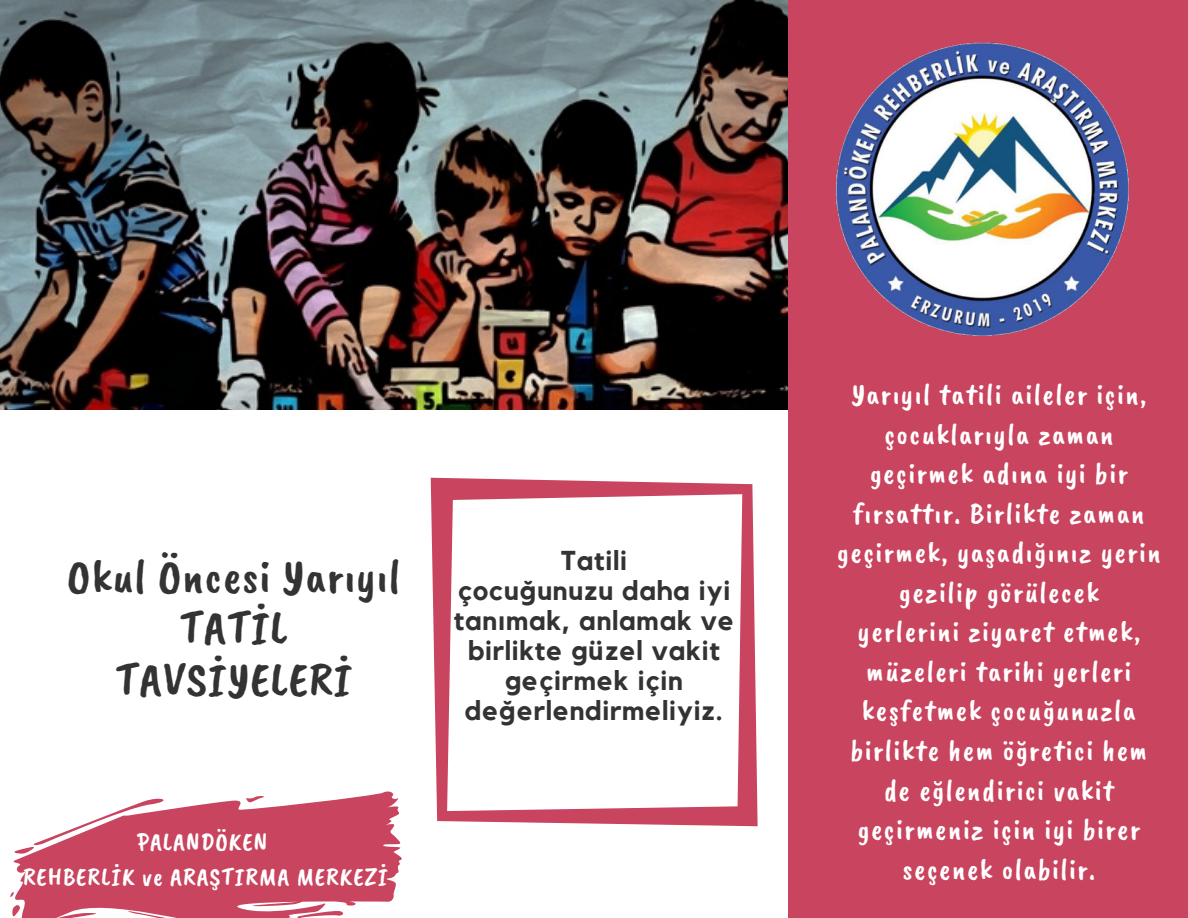
<style>
.page{position:relative;width:1188px;height:918px;background:#fff}
.page>*{position:absolute;margin:0;border:0;box-sizing:border-box;transform-origin:0 0}
.t1{font:48px/51.8px "Caveat Brush";letter-spacing:.02em;color:#333;text-align:center}
.t2{font:30px/39.6px "Caveat Brush";letter-spacing:.05em;color:#fff;text-align:center}
.t3{font:700 27.3px/30px "Kollektif";letter-spacing:.03em;color:#333;text-align:center}
.t4{font:25.5px/34.8px "Caveat Brush";letter-spacing:.04em;color:#fff;text-align:center}
</style>
<div class="page">
<svg style="left:431px;top:478px;width:327px;height:348px"></svg>
<img style="left:0;top:0;width:789px;height:410px">
<div style="left:789px;top:0;width:399px;height:918px;background:#c9445e"></div>
<img style="left:836px;top:42px;width:293px;height:294px">
<svg style="left:13px;top:792px;width:389px;height:126px;background:#d16076"></svg>
<svg style="left:13px;top:795px;width:161px;height:59px"></svg>
<svg style="left:10px;top:891px;width:11px;height:27px"></svg>
<svg style="left:246px;top:795px;width:21px;height:8px"></svg>
<svg style="left:297px;top:910px;width:49px;height:8px"></svg>
<svg style="left:126px;top:911px;width:62px;height:7px"></svg>
<h1 class="t1" style="left:67px;top:551px;width:334px">Okul Öncesi Yarıyıl<br>TATİL<br>TAVSİYELERİ</h1>
<p class="t4" style="left:23px;top:825px;width:366px">PALANDÖKEN<br>REHBERLİK ve ARAŞTIRMA MERKEZİ</p>
<p class="t3" style="left:454px;top:545px;width:282px">Tatili<br>çocuğunuzu daha iyi tanımak, anlamak ve birlikte güzel vakit geçirmek için değerlendirmeliyiz.</p>
<p class="t2" style="left:837px;top:375px;width:325px">Yarıyıl tatili aileler için, çocuklarıyla zaman geçirmek adına iyi bir fırsattır. Birlikte zaman geçirmek, yaşadığınız yerin gezilip görülecek<br>yerlerini ziyaret etmek, müzeleri tarihi yerleri keşfetmek çocuğunuzla birlikte hem öğretici hem de eğlendirici vakit geçirmeniz için iyi birer seçenek olabilir.</p>
</div>
